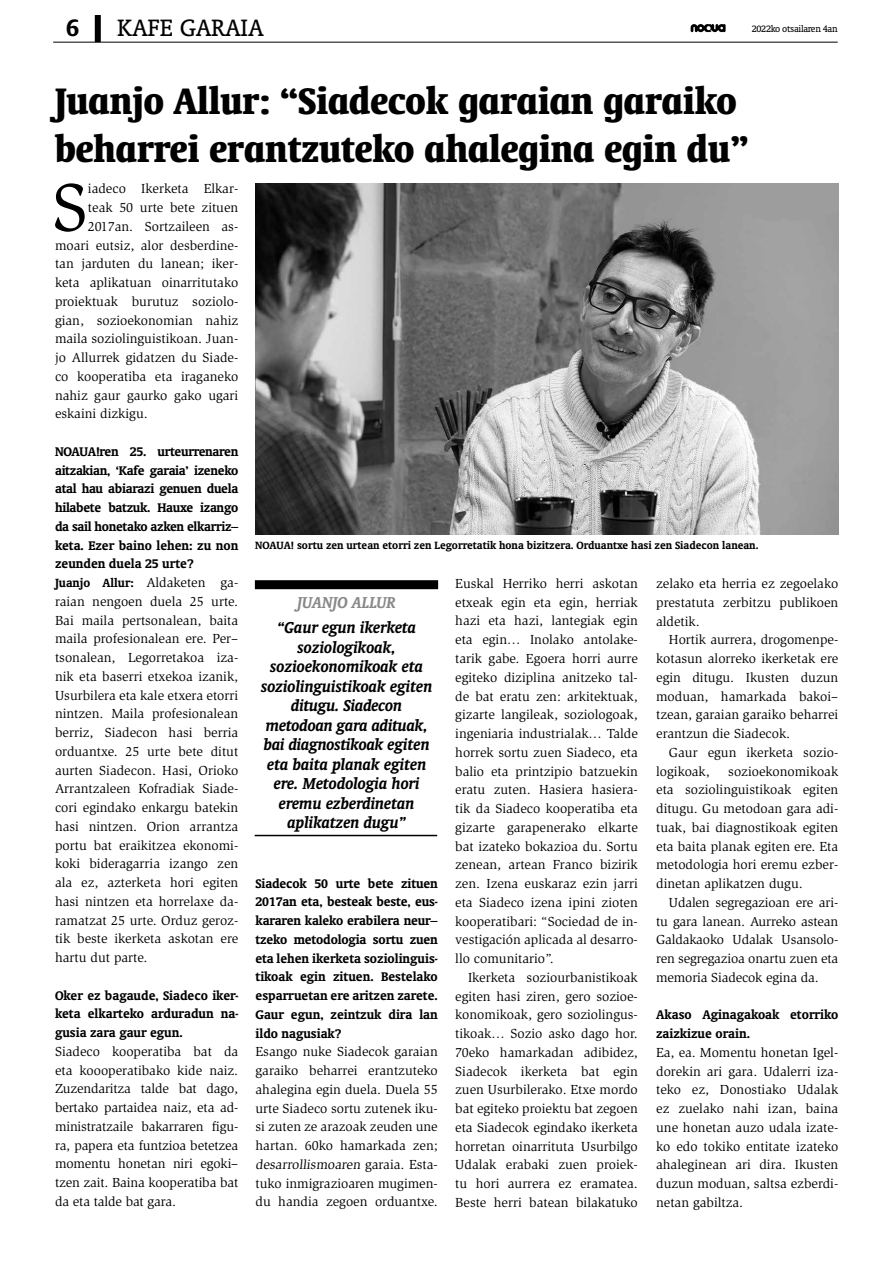
<style>
.page{position:relative;width:893px;height:1263px;background:#fff}
.page>*{position:absolute;margin:0;border:0;box-sizing:border-box;transform-origin:0 0}
.t1{font:69.45px "Slimbach";color:#000}
.t2{font:700 condensed 42px/48px "Oranda BT";color:#000}
.t3{font:27px "Oranda BT";color:#000}
.t4{font:700 27px "Oranda BT";color:#000}
.t5{font:italic 700 18px/19.5px "Oranda BT";color:#000;text-align:center}
.t6{font:italic 700 18px "Oranda BT";letter-spacing:-.01em;color:#8a8989}
.t7{font:700 14.25px/18.8px "Oranda BT";color:#000;text-align:justify}
.t8{font:13.5px/18.8px "Slimbach";color:#000;text-align:justify}
.t9{font:700 13.5px "Oranda BT";color:#000}
.t10{font:700 12px "Oranda BT";color:#000}
.t11{font:10.5px "Oranda BT";letter-spacing:-.03em;color:#000}
.s1{font-family:"Slimbach";font-weight:400}
</style>
<div class="page">
<svg style="left:691px;top:24px;width:35px;height:8px"></svg>
<hr style="left:53px;top:42px;width:785px;height:1px;background:#000">
<div style="left:95px;top:15px;width:6px;height:27px;background:#000"></div>
<img style="left:255px;top:183px;width:583px;height:351px">
<div style="left:255px;top:580px;width:183px;height:9px;background:#000"></div>
<hr style="left:255px;top:835px;width:182px;height:1px;background:#000">
<h3 class="t4" style="left:66px;top:12px;width:15px">6</h3>
<h3 class="t3" style="left:117px;top:12px;width:119px">PIL-PILEAN</h3>
<h3 class="t3" style="left:117px;top:13px;width:148px">KAFE GARAIA</h3>
<p class="t11" style="left:752px;top:23px;width:87px">2022ko otsailaren 4an</p>
<h2 class="t2" style="left:55px;top:76px;width:695px">Juanjo Allur: “Siadecok garaian garaiko beharrei erantzuteko ahalegina egin du”</h2>
<h1 class="t1" style="left:52px;top:168px;width:37px">S</h1>
<p class="t8" style="left:88px;top:180px;width:152px">iadeco Ikerketa Elkar-</p>
<p class="t8" style="left:88px;top:198px;width:152px">teak 50 urte bete zituen</p>
<p class="t8" style="left:88px;top:217px;width:152px">2017an. Sortzaileen as-</p>
<p class="t8" style="left:55px;top:236px;width:185px">moari eutsiz, alor desberdine-</p>
<p class="t8" style="left:55px;top:255px;width:185px">tan jarduten du lanean; iker-</p>
<p class="t8" style="left:55px;top:273px;width:185px">keta aplikatuan oinarritutako</p>
<p class="t8" style="left:55px;top:292px;width:185px">proiektuak burutuz soziolo-</p>
<p class="t8" style="left:55px;top:311px;width:185px">gian, sozioekonomian nahiz</p>
<p class="t8" style="left:55px;top:330px;width:185px">maila soziolinguistikoan. Juan-</p>
<p class="t8" style="left:55px;top:348px;width:185px">jo Allurrek gidatzen du Siade-</p>
<p class="t8" style="left:55px;top:367px;width:185px">co kooperatiba eta iraganeko</p>
<p class="t8" style="left:55px;top:386px;width:185px">nahiz gaur gaurko gako ugari</p>
<p class="t8" style="left:55px;top:405px;width:94px">eskaini dizkigu.</p>
<p class="t7" style="left:55px;top:442px;width:185px">NOAUA!ren 25. urteurrenaren aitzakian, ‘Kafe garaia’ izeneko atal hau abiarazi genuen duela hilabete batzuk. Hauxe izango da sail honetako azken elkarriz– keta. Ezer baino lehen: zu non zeunden duela 25 urte?</p>
<p class="t9" style="left:55px;top:575px;width:185px">Juanjo Allur: <span class="s1">Aldaketen ga-</span></p>
<p class="t8" style="left:55px;top:592px;width:185px">raian nengoen duela 25 urte.<br>Bai maila pertsonalean, baita maila profesionalean ere. Per– tsonalean, Legorretakoa iza&shy;nik eta baserri etxekoa izanik, Usurbilera eta kale etxera etorri nintzen. Maila profesionalean berriz, Siadecon hasi berria orduantxe. 25 urte bete ditut aurten Siadecon. Hasi, Orioko Arrantzaleen Kofradiak Siade&shy;cori egindako enkargu batekin hasi nintzen. Orion arrantza portu bat eraikitzea ekonomi&shy;koki bideragarria izango zen ala ez, azterketa hori egiten hasi nintzen eta horrelaxe da&shy;ramatzat 25 urte. Orduz geroz&shy;tik beste ikerketa askotan ere hartu dut parte.</p>
<p class="t7" style="left:55px;top:985px;width:185px">Oker ez bagaude, Siadeco iker&shy;keta elkarteko arduradun na&shy;gusia zara gaur egun.</p>
<p class="t8" style="left:55px;top:1042px;width:185px">Siadeco kooperatiba bat da eta koooperatibako kide naiz.<br>Zuzendaritza talde bat dago, bertako partaidea naiz, eta ad&shy;ministratzaile bakarraren figu&shy;ra, papera eta funtzioa betetzea momentu honetan niri egoki– tzen zait. Baina kooperatiba bat da eta talde bat gara.</p>
<p class="t10" style="left:255px;top:538px;width:505px">NOAUA! sortu zen urtean etorri zen Legorretatik hona bizitzera. Orduantxe hasi zen Siadecon lanean.</p>
<p class="t8" style="left:455px;top:574px;width:184px">Euskal Herriko herri askotan etxeak egin eta egin, herriak hazi eta hazi, lantegiak egin eta egin… Inolako antolake&shy;tarik gabe. Egoera horri aurre egiteko diziplina anitzeko tal&shy;de bat eratu zen: arkitektuak, gizarte langileak, soziologoak, ingeniaria industrialak… Talde horrek sortu zuen Siadeco, eta balio eta printzipio batzuekin eratu zuten. Hasiera hasiera&shy;tik da Siadeco kooperatiba eta gizarte garapenerako elkarte bat izateko bokazioa du. Sortu zenean, artean Franco bizirik zen. Izena euskaraz ezin jarri eta Siadeco izena ipini zioten kooperatibari: “Sociedad de in&shy;vestigación aplicada al desarro&shy;llo comunitario”.</p>
<p class="t8" style="left:455px;top:968px;width:184px;text-indent:13px">Ikerketa soziourbanistikoak egiten hasi ziren, gero sozioe&shy;konomikoak, gero soziolingus&shy;tikoak… Sozio asko dago hor.<br>70eko hamarkadan adibidez, Siadecok ikerketa bat egin zuen Usurbilerako. Etxe mordo bat egiteko proiektu bat zegoen eta Siadecok egindako ikerketa horretan oinarrituta Usurbilgo Udalak erabaki zuen proiek&shy;tu hori aurrera ez eramatea.<br>Beste herri batean bilakatuko</p>
<p class="t8" style="left:656px;top:574px;width:184px">zelako eta herria ez zegoelako prestatuta zerbitzu publikoen aldetik.</p>
<p class="t8" style="left:656px;top:630px;width:184px;text-indent:13px">Hortik aurrera, drogomenpe&shy;kotasun alorreko ikerketak ere egin ditugu. Ikusten duzun moduan, hamarkada bakoi– tzean, garaian garaiko beharrei erantzun die Siadecok.</p>
<p class="t8" style="left:656px;top:743px;width:184px;text-indent:13px">Gaur egun ikerketa sozio&shy;logikoak,</p>
<h3 class="t6" style="left:297px;top:591px;width:100px">JUANJO ALLUR</h3>
<p class="t5" style="left:261px;top:617px;width:173px">“Gaur egun ikerketa soziologikoak, sozioekonomikoak eta soziolinguistikoak egiten ditugu. Siadecon metodoan gara adituak, bai diagnostikoak egiten eta baita planak egiten ere. Metodologia hori eremu ezberdinetan aplikatzen dugu”</p>
<p class="t8" style="left:656px;top:762px;width:184px;text-indent:72px">sozioekonomikoak eta soziolinguistikoak egiten ditugu. Gu metodoan gara adi&shy;tuak, bai diagnostikoak egiten eta baita planak egiten ere. Eta metodologia hori eremu ezber&shy;dinetan aplikatzen dugu.</p>
<p class="t8" style="left:656px;top:893px;width:184px;text-indent:13px">Udalen segregazioan ere ari&shy;tu gara lanean. Aurreko astean Galdakaoko Udalak Usansolo&shy;ren segregazioa onartu zuen eta memoria Siadecok egina da.</p>
<p class="t7" style="left:656px;top:1005px;width:184px">Akaso Aginagakoak etorriko zaizkizue orain.</p>
<p class="t8" style="left:656px;top:1043px;width:184px">Ea, ea. Momentu honetan Igel&shy;dorekin ari gara. Udalerri iza&shy;teko ez, Donostiako Udalak ez zuelako nahi izan, baina une honetan auzo udala izate&shy;ko edo tokiko entitate izateko ahaleginean ari dira. Ikusten duzun moduan, saltsa ezberdi&shy;netan gabiltza.</p>
<p class="t7" style="left:256px;top:873px;width:184px">Siadecok 50 urte bete zituen 2017an eta, besteak beste, eus&shy;kararen kaleko erabilera neur– tzeko metodologia sortu zuen eta lehen ikerketa soziolinguis&shy;tikoak egin zituen. Bestelako esparruetan ere aritzen zarete.<br>Gaur egun, zeintzuk dira lan ildo nagusiak?</p>
<p class="t8" style="left:256px;top:1042px;width:184px">Esango nuke Siadecok garaian garaiko beharrei erantzuteko ahalegina egin duela. Duela 55 urte Siadeco sortu zutenek iku&shy;si zuten ze arazoak zeuden une hartan. 60ko hamarkada zen; desarrollismoaren garaia. Esta&shy;tuko inmigrazioaren mugimen&shy;du handia zegoen orduantxe.</p>
</div>
